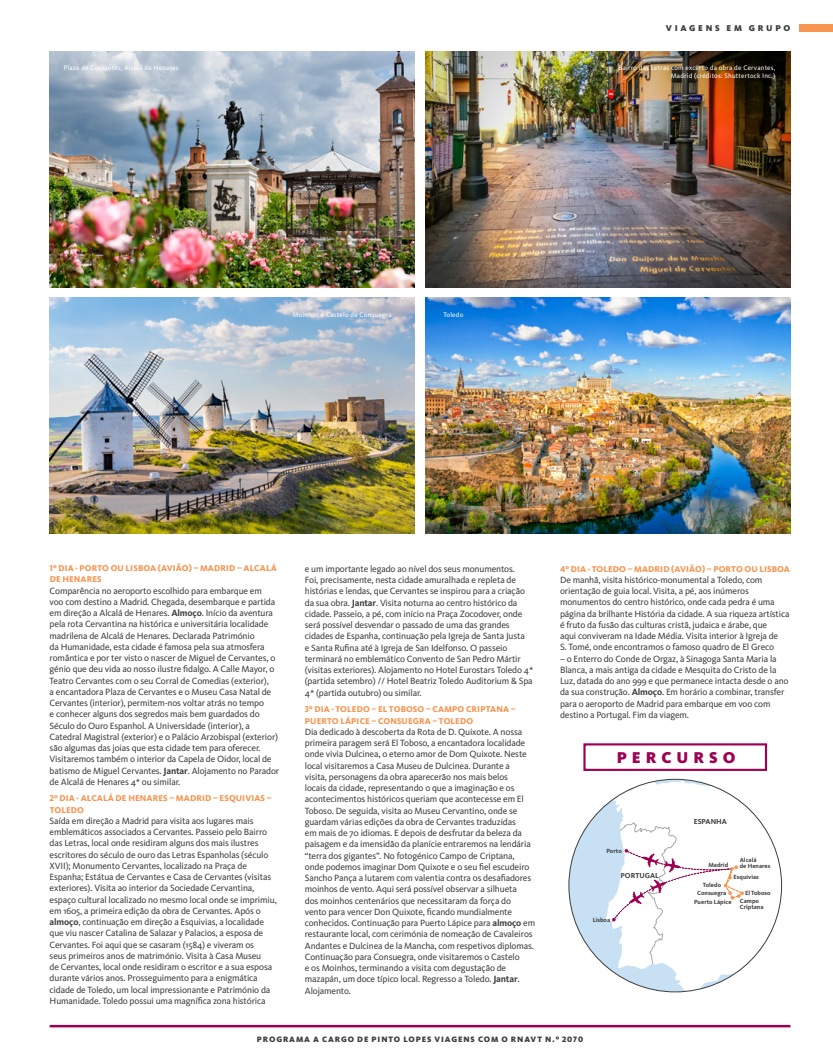
<style>
.page{position:relative;width:833px;height:1063px;background:#fff}
.page>*{position:absolute;margin:0;border:0;box-sizing:border-box;transform-origin:0 0}
.Percurso_Titulo{font:900 16.25px "Kievit OT";letter-spacing:.31em;color:#9e0153}
.Programa_Texto{font:9.38px/11.2px "Kievit OT";letter-spacing:-.015em;color:#3e3e3f}
.Programa_Dias{font:800 8.75px/11.2px "Kievit OT";letter-spacing:.01em;color:#f79551}
.t1{font:900 8.75px "Kievit OT";letter-spacing:.31em;color:#3e3e3f}
.Numero_Pagina{font:900 8.12px "Kievit OT";letter-spacing:.11em;color:#3e3e3f}
.t2{font:700 7.5px "Kievit OT";color:#3e3e3f}
.Legenda{font:6.88px/8.8px "Kievit OT";letter-spacing:.025em;color:#fff;text-align:right}
.t3{font:700 6.25px/6.2px "Kievit OT";color:#3e3e3f}
.s1{font-weight:700}
</style>
<div class="page">
<hr style="left:50px;top:1025px;width:740px;height:2px;background:#9e0153">
<svg style="left:569px;top:779px;width:212px;height:213px"></svg>
<div style="left:583px;top:743px;width:184px;height:28px;background:#fff;border:2px solid #9e0153"></div>
<img style="left:50px;top:51px;width:365px;height:236px">
<div style="left:800px;top:25px;width:33px;height:7px;background:#f79551"></div>
<img style="left:425px;top:51px;width:365px;height:236px">
<img style="left:50px;top:298px;width:365px;height:235px">
<img style="left:425px;top:298px;width:365px;height:235px">
<p class="t1" style="left:666px;top:23px;width:126px">VIAGENS EM GRUPO</p>
<p class="Legenda" style="left:64px;top:63px;width:116px">Plaza de Cervantes, Alcalá de Henares</p>
<p class="Legenda" style="left:618px;top:63px;width:158px">Bairro das Letras com excerto da obra de Cervantes,<br>Madrid (créditos: Shuttertock Inc.)</p>
<p class="Legenda" style="left:293px;top:310px;width:100px">Moinhos e Castelo de Consuegra</p>
<p class="Legenda" style="left:443px;top:310px;width:21px">Toledo</p>
<p class="Programa_Dias" style="left:50px;top:562px;width:229px">1º DIA · PORTO OU LISBOA (AVIÃO) – MADRID – ALCALÁ<br>DE HENARES</p>
<p class="Programa_Texto" style="left:50px;top:585px;width:231px">Comparência no aeroporto escolhido para embarque em<br>voo com destino a Madrid. Chegada, desembarque e partida em direção a Alcalá de Henares. <span class="s1">Almoço</span>. Início da aventura pela rota Cervantina na histórica e universitária localidade madrilena de Alcalá de Henares. Declarada Património<br>da Humanidade, esta cidade é famosa pela sua atmosfera romântica e por ter visto o nascer de Miguel de Cervantes, o génio que deu vida ao nosso ilustre fidalgo. A Calle Mayor, o Teatro Cervantes com o seu Corral de Comedias (exterior),<br>a encantadora Plaza de Cervantes e o Museu Casa Natal de Cervantes (interior), permitem-nos voltar atrás no tempo<br>e conhecer alguns dos segredos mais bem guardados do Século do Ouro Espanhol. A Universidade (interior), a Catedral Magistral (exterior) e o Palácio Arzobispal (exterior) são algumas das joias que esta cidade tem para oferecer.<br>Visitaremos também o interior da Capela de Oidor, local de batismo de Miguel Cervantes. <span class="s1">Jantar</span>. Alojamento no Parador de Alcalá de Henares 4* ou similar.</p>
<p class="Programa_Dias" style="left:50px;top:793px;width:224px">2º DIA · ALCALÁ DE HENARES – MADRID – ESQUIVIAS –<br>TOLEDO</p>
<p class="Programa_Texto" style="left:50px;top:815px;width:229px">Saída em direção a Madrid para visita aos lugares mais emblemáticos associados a Cervantes. Passeio pelo Bairro das Letras, local onde residiram alguns dos mais ilustres escritores do século de ouro das Letras Espanholas (século XVII); Monumento Cervantes, localizado na Praça de Espanha; Estátua de Cervantes e Casa de Cervantes (visitas exteriores). Visita ao interior da Sociedade Cervantina, espaço cultural localizado no mesmo local onde se imprimiu, em 1605, a primeira edição da obra de Cervantes. Após o <span class="s1">almoço</span>, continuação em direção a Esquivias, a localidade que viu nascer Catalina de Salazar y Palacios, a esposa de Cervantes. Foi aqui que se casaram (1584) e viveram os<br>seus primeiros anos de matrimónio. Visita à Casa Museu<br>de Cervantes, local onde residiram o escritor e a sua esposa durante vários anos. Prosseguimento para a enigmática cidade de Toledo, um local impressionante e Património da Humanidade. Toledo possui uma magnífica zona histórica</p>
<p class="Programa_Texto" style="left:305px;top:563px;width:230px">e um importante legado ao nível dos seus monumentos.<br>Foi, precisamente, nesta cidade amuralhada e repleta de histórias e lendas, que Cervantes se inspirou para a criação da sua obra. <span class="s1">Jantar</span>. Visita noturna ao centro histórico da cidade. Passeio, a pé, com início na Praça Zocodover, onde será possível desvendar o passado de uma das grandes cidades de Espanha, continuação pela Igreja de Santa Justa<br>e Santa Rufina até à Igreja de San Idelfonso. O passeio terminará no emblemático Convento de San Pedro Mártir (visitas exteriores). Alojamento no Hotel Eurostars Toledo 4* (partida setembro) // Hotel Beatriz Toledo Auditorium &amp; Spa 4* (partida outubro) ou similar.</p>
<p class="Programa_Dias" style="left:305px;top:704px;width:212px">3º DIA · TOLEDO – EL TOBOSO – CAMPO CRIPTANA –<br>PUERTO LÁPICE – CONSUEGRA – TOLEDO</p>
<p class="Programa_Texto" style="left:305px;top:726px;width:232px">Dia dedicado à descoberta da Rota de D. Quixote. A nossa primeira paragem será El Toboso, a encantadora localidade onde vivia Dulcinea, o eterno amor de Dom Quixote. Neste local visitaremos a Casa Museu de Dulcinea. Durante a<br>visita, personagens da obra aparecerão nos mais belos<br>locais da cidade, representando o que a imaginação e os acontecimentos históricos queriam que acontecesse em El Toboso. De seguida, visita ao Museu Cervantino, onde se guardam várias edições da obra de Cervantes traduzidas<br>em mais de 70 idiomas. E depois de desfrutar da beleza da paisagem e da imensidão da planície entraremos na lendária “terra dos gigantes”. No fotogénico Campo de Criptana, onde podemos imaginar Dom Quixote e o seu fiel escudeiro Sancho Pança a lutarem com valentia contra os desafiadores moinhos de vento. Aqui será possível observar a silhueta<br>dos moinhos centenários que necessitaram da força do<br>vento para vencer Don Quixote, ficando mundialmente conhecidos. Continuação para Puerto Lápice para <span class="s1">almoço</span> em restaurante local, com cerimónia de nomeação de Cavaleiros Andantes e Dulcinea de la Mancha, com respetivos diplomas.<br>Continuação para Consuegra, onde visitaremos o Castelo<br>e os Moinhos, terminando a visita com degustação de mazapán, um doce típico local. Regresso a Toledo. <span class="s1">Jantar</span>.<br>Alojamento.</p>
<p class="Programa_Dias" style="left:560px;top:563px;width:231px">4º DIA · TOLEDO – MADRID (AVIÃO) – PORTO OU LISBOA</p>
<p class="Programa_Texto" style="left:560px;top:574px;width:231px">De manhã, visita histórico-monumental a Toledo, com orientação de guia local. Visita, a pé, aos inúmeros monumentos do centro histórico, onde cada pedra é uma página da brilhante História da cidade. A sua riqueza artística é fruto da fusão das culturas cristã, judaica e árabe, que<br>aqui conviveram na Idade Média. Visita interior à Igreja de<br>S. Tomé, onde encontramos o famoso quadro de El Greco</p>
<p class="Programa_Texto" style="left:560px;top:653px;width:230px">– o Enterro do Conde de Orgaz, à Sinagoga Santa Maria la Blanca, a mais antiga da cidade e Mesquita do Cristo de la Luz, datada do ano 999 e que permanece intacta desde o ano da sua construção. <span class="s1">Almoço</span>. Em horário a combinar, transfer para o aeroporto de Madrid para embarque em voo com destino a Portugal. Fim da viagem.</p>
<p class="Percurso_Titulo" style="left:616px;top:748px;width:120px">PERCURSO</p>
<p class="t3" style="left:606px;top:848px;width:17px">Porto</p>
<p class="t2" style="left:620px;top:871px;width:40px">PORTUGAL</p>
<p class="t3" style="left:593px;top:917px;width:19px">Lisboa</p>
<p class="t2" style="left:694px;top:817px;width:35px">ESPANHA</p>
<p class="t3" style="left:739px;top:856px;width:32px">Alcalá<br>de Henares</p>
<p class="t3" style="left:733px;top:874px;width:27px">Esquivias</p>
<p class="t3" style="left:708px;top:862px;width:21px">Madrid</p>
<p class="t3" style="left:703px;top:882px;width:20px">Toledo</p>
<p class="t3" style="left:697px;top:890px;width:31px">Consuegra</p>
<p class="t3" style="left:694px;top:899px;width:39px">Puerto Lápice</p>
<p class="t3" style="left:745px;top:890px;width:27px">El Toboso</p>
<p class="t3" style="left:740px;top:898px;width:25px">Campo<br>Criptana</p>
<p class="Numero_Pagina" style="left:257px;top:1034px;width:328px">PROGRAMA A CARGO DE PINTO LOPES VIAGENS COM O RNAVT N.º 2070</p>
</div>
